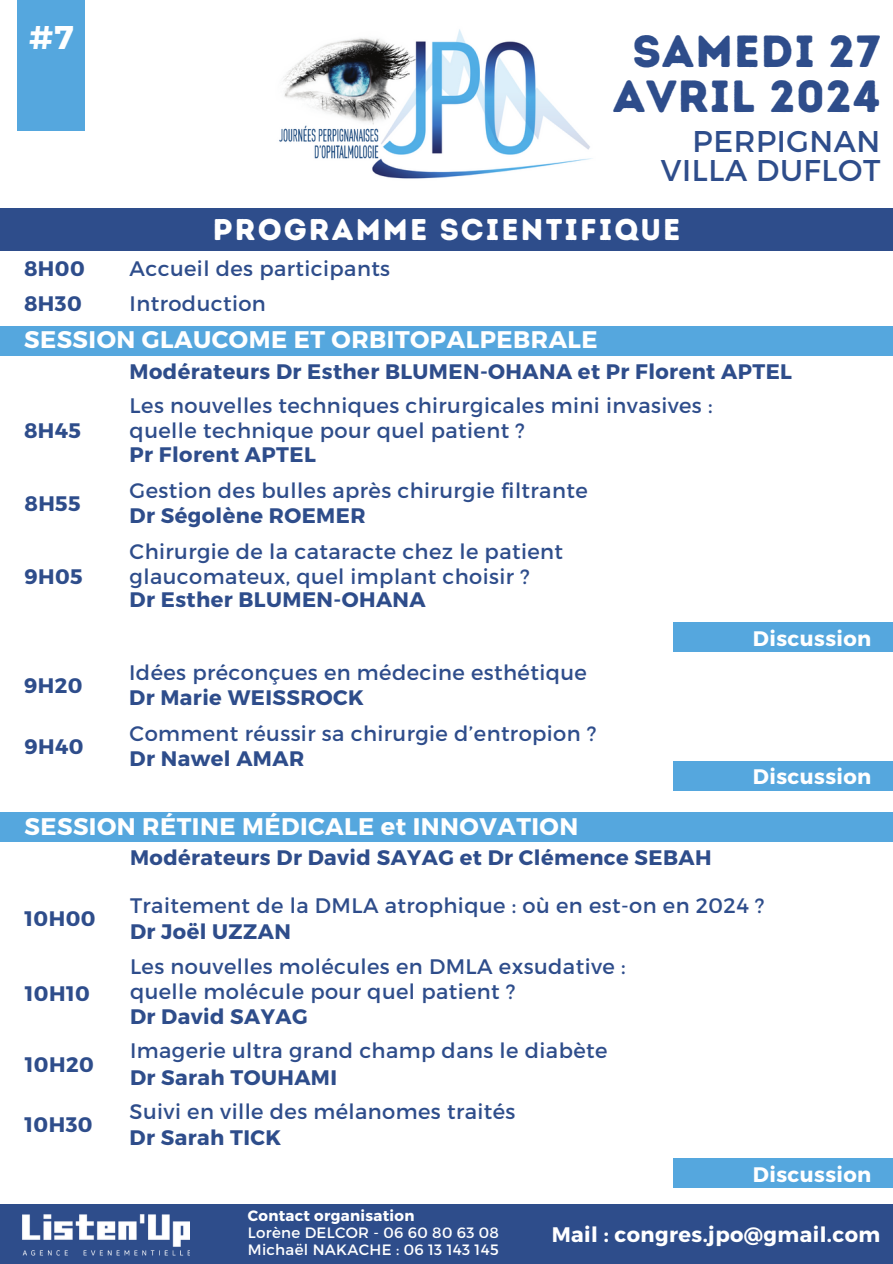
<style>
.page{position:relative;width:893px;height:1264px;background:#fff}
.page>*{position:absolute;margin:0;border:0;box-sizing:border-box;transform-origin:0 0}
.t1{font:45px/45px "Intro Rust Base";letter-spacing:.02em;color:#2e4d8b;text-align:center}
.t2{font:700 32.85px "Montserrat";color:#fff}
.t3{font:30px "Intro Rust Base";letter-spacing:.07em;color:#fff}
.t4{font:30px/29.2px "Montserrat";letter-spacing:.02em;color:#2e4d8b;text-align:right}
.t5{font:700 24px "Montserrat";letter-spacing:.02em;color:#fff}
.t6{font:21px/24.8px "Montserrat";letter-spacing:.02em;color:#2e4d8b}
.t7{font:700 21px "Montserrat";letter-spacing:.02em;color:#2e4d8b}
.t8{font:700 21px "Montserrat";letter-spacing:.02em;color:#fff}
.t9{font:15px "Montserrat";letter-spacing:.02em;color:#fff}
.t10{font:700 15px "Montserrat";letter-spacing:.02em;color:#fff}
</style>
<div class="page">
<div style="left:0;top:208px;width:892px;height:43px;background:#2e4d8b"></div>
<img style="left:279px;top:29px;width:314px;height:150px">
<div style="left:18px;top:0;width:67px;height:131px;background:#55a7de"></div>
<div style="left:0;top:326px;width:892px;height:30px;background:#55a7de"></div>
<div style="left:673px;top:622px;width:219px;height:30px;background:#55a7de"></div>
<div style="left:673px;top:760px;width:219px;height:30px;background:#55a7de"></div>
<div style="left:0;top:812px;width:892px;height:30px;background:#55a7de"></div>
<div style="left:673px;top:1158px;width:219px;height:30px;background:#55a7de"></div>
<div style="left:0;top:1203px;width:892px;height:60px;background:#2e4d8b"></div>
<img style="left:22px;top:1214px;width:167px;height:41px">
<h4 class="t2" style="left:29px;top:16px;width:46px">#7</h4>
<p class="t7" style="left:24px;top:255px;width:62px">8H00</p>
<h6 class="t7" style="left:24px;top:290px;width:59px">8H30</h6>
<h1 class="t1" style="left:612px;top:28px;width:269px">SAMEDI 27<br>AVRIL 2024</h1>
<h2 class="t4" style="left:661px;top:125px;width:221px">PERPIGNAN<br>VILLA DUFLOT</h2>
<h3 class="t3" style="left:213px;top:211px;width:469px">PROGRAMME SCIENTIFIQUE</h3>
<p class="t6" style="left:130px;top:255px;width:262px">Accueil des participants</p>
<p class="t6" style="left:130px;top:290px;width:138px">Introduction</p>
<h2 class="t5" style="left:24px;top:324px;width:575px">SESSION GLAUCOME ET ORBITOPALPEBRALE</h2>
<p class="t7" style="left:24px;top:417px;width:59px">8H45</p>
<p class="t7" style="left:24px;top:489px;width:58px">8H55</p>
<p class="t7" style="left:24px;top:563px;width:60px">9H05</p>
<h6 class="t7" style="left:24px;top:671px;width:60px">9H20</h6>
<p class="t7" style="left:24px;top:732px;width:61px">9H40</p>
<h6 class="t7" style="left:130px;top:358px;width:664px">Modérateurs Dr Esther BLUMEN-OHANA et Pr Florent APTEL</h6>
<p class="t6" style="left:130px;top:392px;width:584px">Les nouvelles techniques chirurgicales mini invasives :</p>
<p class="t6" style="left:130px;top:417px;width:396px">quelle technique pour quel patient ?</p>
<h6 class="t7" style="left:130px;top:441px;width:188px">Pr Florent APTEL</h6>
<p class="t6" style="left:130px;top:476px;width:459px">Gestion des bulles après chirurgie filtrante</p>
<h6 class="t7" style="left:130px;top:502px;width:237px">Dr Ségolène ROEMER</h6>
<p class="t6" style="left:130px;top:538px;width:435px">Chirurgie de la cataracte chez le patient glaucomateux, quel implant choisir ?</p>
<p class="t7" style="left:130px;top:585px;width:297px">Dr Esther BLUMEN-OHANA</p>
<p class="t6" style="left:129px;top:658px;width:459px">Idées préconçues en médecine esthétique</p>
<p class="t7" style="left:129px;top:684px;width:236px">Dr Marie WEISSROCK</p>
<h5 class="t6" style="left:130px;top:719px;width:468px">Comment réussir sa chirurgie d’entropion ?</h5>
<p class="t7" style="left:130px;top:745px;width:176px">Dr Nawel AMAR</p>
<h6 class="t8" style="left:752px;top:624px;width:120px">Discussion</h6>
<p class="t8" style="left:752px;top:763px;width:120px">Discussion</p>
<h6 class="t5" style="left:24px;top:810px;width:555px">SESSION RÉTINE MÉDICALE et INNOVATION</h6>
<h6 class="t7" style="left:24px;top:904px;width:73px">10H00</h6>
<p class="t7" style="left:25px;top:980px;width:66px">10H10</p>
<p class="t7" style="left:25px;top:1050px;width:70px">10H20</p>
<p class="t7" style="left:24px;top:1111px;width:70px">10H30</p>
<p class="t7" style="left:130px;top:844px;width:583px">Modérateurs Dr David SAYAG et Dr Clémence SEBAH</p>
<p class="t6" style="left:130px;top:892px;width:636px">Traitement de la DMLA atrophique : où en est-on en 2024 ?</p>
<h6 class="t7" style="left:130px;top:917px;width:162px">Dr Joël UZZAN</h6>
<p class="t6" style="left:130px;top:953px;width:497px">Les nouvelles molécules en DMLA exsudative : quelle molécule pour quel patient ?</p>
<h6 class="t7" style="left:130px;top:1003px;width:179px">Dr David SAYAG</h6>
<p class="t6" style="left:130px;top:1037px;width:479px">Imagerie ultra grand champ dans le diabète</p>
<h6 class="t7" style="left:130px;top:1063px;width:209px">Dr Sarah TOUHAMI</h6>
<p class="t6" style="left:130px;top:1097px;width:387px">Suivi en ville des mélanomes traités</p>
<p class="t7" style="left:130px;top:1123px;width:153px">Dr Sarah TICK</p>
<p class="t10" style="left:248px;top:1206px;width:168px">Contact organisation</p>
<p class="t9" style="left:248px;top:1223px;width:253px">Lorène DELCOR - 06 60 80 63 08</p>
<p class="t9" style="left:248px;top:1240px;width:252px">Michaël NAKACHE : 06 13 143 145</p>
<p class="t8" style="left:752px;top:1160px;width:120px">Discussion</p>
<p class="t8" style="left:551px;top:1220px;width:330px">Mail : congres.jpo@gmail.com</p>
</div>
